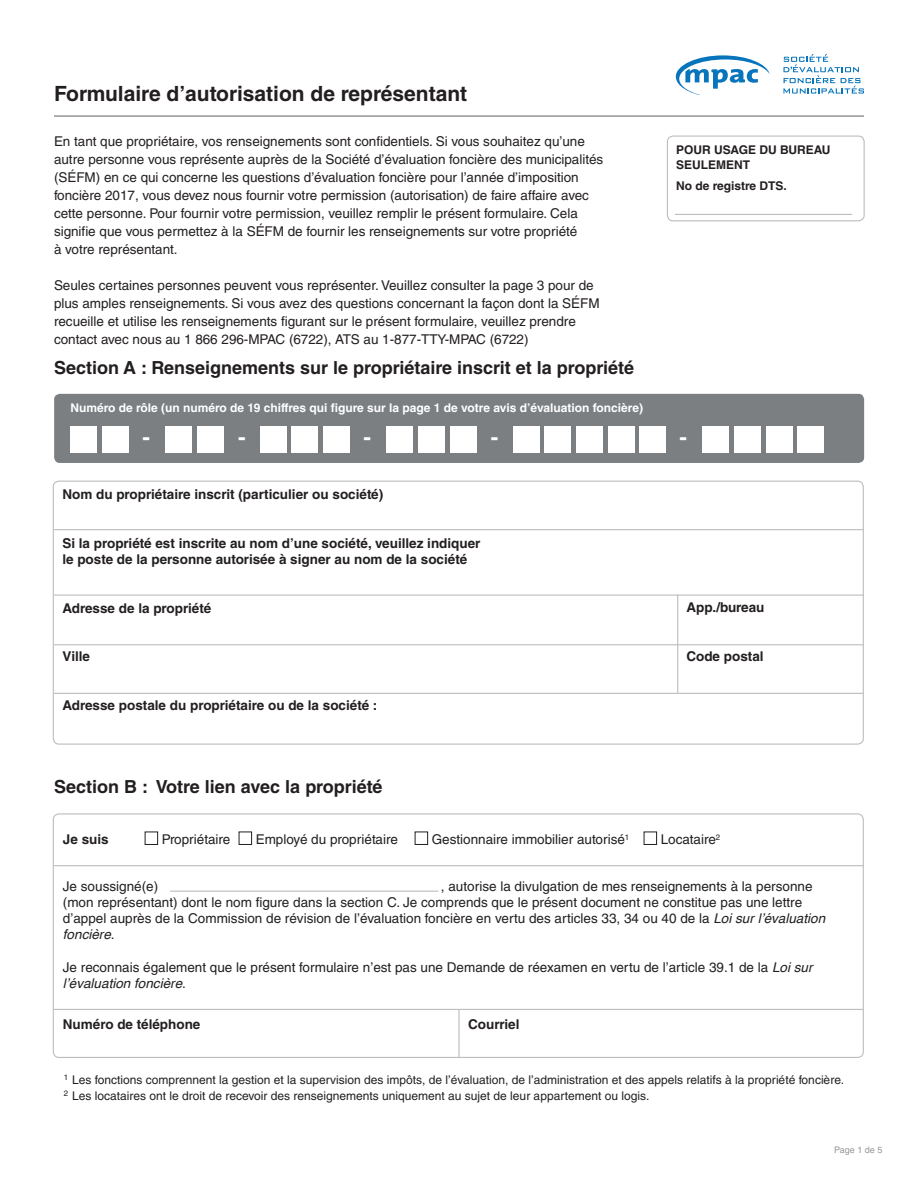
<style>
.page{position:relative;width:918px;height:1188px;background:#fff}
.page>*{position:absolute;margin:0;border:0;box-sizing:border-box;transform-origin:0 0}
.t1{font:700 22.5px "Helvetica LT Std";color:#fff}
.t2{font:700 21px "Helvetica LT Std";color:#231f20}
.t3{font:700 18px "Helvetica LT Std";color:#231f20}
.t4{font:13.5px/18px "Helvetica";color:#231f20}
.t5{font:700 13.5px/16.2px "Helvetica LT Std";color:#231f20}
.t6{font:13.5px "Helvetica LT Std";color:#231f20}
.t7{font:12px/16.2px "Helvetica";color:#231f20}
.t8{font:700 12px "Helvetica LT Std";color:#fff}
.t9{font:700 12px/14.4px "Helvetica LT Std";color:#231f20}
.t10{font:9px "Helvetica LT Std";color:#939598}
.s1{font-style:italic}
</style>
<div class="page">
<hr style="left:54px;top:115px;width:810px;height:2px;background:#939598">
<svg style="left:676px;top:55px;width:94px;height:39px"></svg>
<svg style="left:783px;top:54px;width:81px;height:40px"></svg>
<div style="left:667px;top:136px;width:198px;height:85px;border:1px solid #bcbdc0;border-radius:6px"></div>
<hr style="left:54px;top:595px;width:810px;height:1px;background:#bcbdc0">
<hr style="left:54px;top:529px;width:810px;height:1px;background:#bcbdc0">
<hr style="left:54px;top:644px;width:810px;height:1px;background:#bcbdc0">
<hr style="left:54px;top:693px;width:810px;height:1px;background:#bcbdc0">
<hr style="left:677px;top:595px;width:1px;height:98px;background:#bcbdc0">
<div style="left:54px;top:394px;width:810px;height:69px;background:#7b7f82;border-radius:6px"></div>
<div style="left:70px;top:426px;width:27px;height:27px;background:#fff"></div>
<div style="left:102px;top:426px;width:27px;height:27px;background:#fff"></div>
<div style="left:165px;top:426px;width:27px;height:27px;background:#fff"></div>
<div style="left:197px;top:426px;width:27px;height:27px;background:#fff"></div>
<div style="left:260px;top:426px;width:27px;height:27px;background:#fff"></div>
<div style="left:292px;top:426px;width:26px;height:27px;background:#fff"></div>
<div style="left:323px;top:426px;width:27px;height:27px;background:#fff"></div>
<div style="left:386px;top:426px;width:27px;height:27px;background:#fff"></div>
<div style="left:418px;top:426px;width:27px;height:27px;background:#fff"></div>
<div style="left:450px;top:426px;width:26px;height:27px;background:#fff"></div>
<div style="left:513px;top:426px;width:27px;height:27px;background:#fff"></div>
<div style="left:544px;top:426px;width:27px;height:27px;background:#fff"></div>
<div style="left:576px;top:426px;width:27px;height:27px;background:#fff"></div>
<div style="left:608px;top:426px;width:26px;height:27px;background:#fff"></div>
<div style="left:639px;top:426px;width:27px;height:27px;background:#fff"></div>
<div style="left:702px;top:426px;width:27px;height:27px;background:#fff"></div>
<div style="left:734px;top:426px;width:27px;height:27px;background:#fff"></div>
<div style="left:766px;top:426px;width:26px;height:27px;background:#fff"></div>
<div style="left:797px;top:426px;width:27px;height:27px;background:#fff"></div>
<div style="left:53px;top:813px;width:811px;height:245px;border:1px solid #bcbdc0;border-radius:6px"></div>
<hr style="left:54px;top:865px;width:810px;height:1px;background:#bcbdc0">
<hr style="left:54px;top:1009px;width:810px;height:1px;background:#bcbdc0">
<div style="left:145px;top:832px;width:13px;height:13px;border:1px solid #231f20"></div>
<div style="left:239px;top:832px;width:13px;height:13px;border:1px solid #231f20"></div>
<div style="left:415px;top:832px;width:13px;height:13px;border:1px solid #231f20"></div>
<div style="left:644px;top:832px;width:13px;height:13px;border:1px solid #231f20"></div>
<hr style="left:170px;top:891px;width:268px;height:1px;background:#bcbdc0">
<hr style="left:458px;top:1009px;width:2px;height:49px;background:#bcbdc0">
<hr style="left:675px;top:214px;width:177px;height:1px;background:#bcbdc0">
<h2 class="t2" style="left:54px;top:81px;width:415px">Formulaire d’autorisation de représentant</h2>
<p class="t4" style="left:54px;top:132px;width:551px">En tant que propriétaire, vos renseignements sont confidentiels. Si vous souhaitez qu’une autre personne vous représente auprès de la Société d’évaluation foncière des municipalités (SÉFM) en ce qui concerne les questions d’évaluation foncière pour l’année d’imposition foncière 2017, vous devez nous fournir votre permission (autorisation) de faire affaire avec cette personne. Pour fournir votre permission, veuillez remplir le présent formulaire. Cela signifie que vous permettez à la SÉFM de fournir les renseignements sur votre propriété<br>à votre représentant.</p>
<p class="t4" style="left:54px;top:276px;width:547px">Seules certaines personnes peuvent vous représenter. Veuillez consulter la page 3 pour de plus amples renseignements. Si vous avez des questions concernant la façon dont la SÉFM recueille et utilise les renseignements figurant sur le présent formulaire, veuillez prendre contact avec nous au 1 866 296-MPAC (6722), ATS au 1-877-TTY-MPAC (6722)</p>
<h3 class="t3" style="left:54px;top:356px;width:582px">Section A : Renseignements sur le propriétaire inscrit et la propriété</h3>
<p class="t9" style="left:676px;top:143px;width:156px">POUR USAGE DU BUREAU<br>SEULEMENT</p>
<p class="t9" style="left:676px;top:178px;width:112px">No de registre DTS.</p>
<p class="t8" style="left:70px;top:401px;width:574px">Numéro de rôle (un numéro de 19 chiffres qui figure sur la page 1 de votre avis d’évaluation foncière)</p>
<h1 class="t1" style="left:142px;top:423px;width:9px">-</h1>
<h1 class="t1" style="left:238px;top:423px;width:9px">-</h1>
<h1 class="t1" style="left:363px;top:423px;width:9px">-</h1>
<h1 class="t1" style="left:491px;top:423px;width:9px">-</h1>
<h1 class="t1" style="left:680px;top:423px;width:9px">-</h1>
<p class="t5" style="left:62px;top:486px;width:322px">Nom du propriétaire inscrit (particulier ou société)</p>
<p class="t5" style="left:62px;top:535px;width:420px">Si la propriété est inscrite au nom d’une société, veuillez indiquer le poste de la personne autorisée à signer au nom de la société</p>
<p class="t5" style="left:62px;top:600px;width:150px">Adresse de la propriété</p>
<p class="t5" style="left:62px;top:648px;width:29px">Ville</p>
<p class="t5" style="left:62px;top:697px;width:317px">Adresse postale du propriétaire ou de la société :</p>
<h3 class="t3" style="left:54px;top:775px;width:330px">Section B : Votre lien avec la propriété</h3>
<p class="t5" style="left:686px;top:599px;width:80px">App./bureau</p>
<p class="t5" style="left:686px;top:648px;width:79px">Code postal</p>
<p class="t5" style="left:63px;top:831px;width:47px">Je suis</p>
<p class="t6" style="left:162px;top:832px;width:70px">Propriétaire</p>
<p class="t6" style="left:256px;top:832px;width:144px">Employé du propriétaire</p>
<p class="t6" style="left:432px;top:832px;width:199px">Gestionnaire immobilier autorisé<sup>1</sup></p>
<p class="t6" style="left:661px;top:832px;width:61px">Locataire<sup>2</sup></p>
<p class="t4" style="left:63px;top:877px;width:97px">Je soussigné(e)</p>
<p class="t4" style="left:63px;top:878px;width:764px;line-height:16.2px;text-indent:378px">, autorise la divulgation de mes renseignements à la personne (mon représentant) dont le nom figure dans la section C. Je comprends que le présent document ne constitue pas une lettre d’appel auprès de la Commission de révision de l’évaluation foncière en vertu des articles 33, 34 ou 40 de la <span class="s1">Loi sur l’évaluation foncière</span>.</p>
<p class="t4" style="left:63px;top:959px;width:751px;line-height:16.2px">Je reconnais également que le présent formulaire n’est pas une Demande de réexamen en vertu de l’article 39.1 de la <span class="s1">Loi sur l’évaluation foncière</span>.</p>
<p class="t5" style="left:63px;top:1016px;width:139px">Numéro de téléphone</p>
<p class="t5" style="left:468px;top:1016px;width:53px">Courriel</p>
<p class="t7" style="left:64px;top:1072px;width:782px"><sup>1</sup> Les fonctions comprennent la gestion et la supervision des impôts, de l’évaluation, de l’administration et des appels relatifs à la propriété foncière.<br><sup>2</sup> Les locataires ont le droit de recevoir des renseignements uniquement au sujet de leur appartement ou logis.</p>
<p class="t10" style="left:834px;top:1144px;width:50px">Page 1 de 5</p>
</div>
